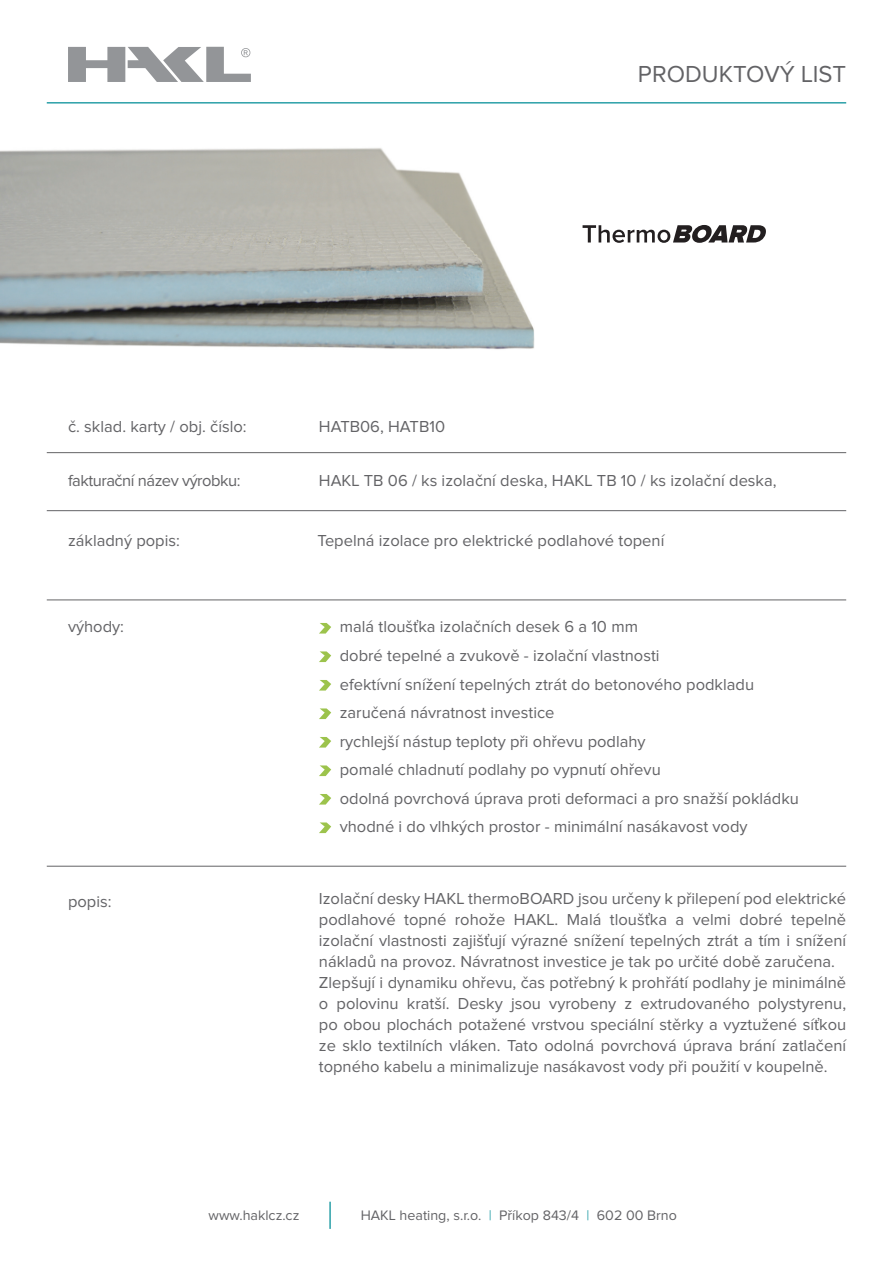
<style>
.page{position:relative;width:893px;height:1263px;background:#fff}
.page>*{position:absolute;margin:0;border:0;box-sizing:border-box;transform-origin:0 0}
.t1{font:24px "Proxima Nova";color:#636366}
.t2{font:16.5px/21px "Proxima Nova";color:#636366}
.t3{font:16.5px "Proxima Nova";letter-spacing:-.03em;color:#636366}
.t4{font:14.25px "Proxima Nova";color:#636366}
.s1{color:#2ba0a8}
</style>
<div class="page">
<hr style="left:329px;top:1202px;width:2px;height:27px;background:#2ba0a8">
<svg style="left:68px;top:47px;width:183px;height:35px"></svg>
<svg style="left:319px;top:623px;width:12px;height:10px"></svg>
<svg style="left:319px;top:651px;width:12px;height:11px"></svg>
<svg style="left:319px;top:680px;width:12px;height:10px"></svg>
<svg style="left:319px;top:708px;width:12px;height:11px"></svg>
<svg style="left:319px;top:737px;width:12px;height:10px"></svg>
<svg style="left:319px;top:765px;width:12px;height:11px"></svg>
<svg style="left:319px;top:794px;width:12px;height:10px"></svg>
<svg style="left:319px;top:822px;width:12px;height:11px"></svg>
<hr style="left:47px;top:866px;width:799px;height:1px;background:#636366">
<hr style="left:47px;top:599px;width:799px;height:1px;background:#636366">
<hr style="left:47px;top:510px;width:799px;height:1px;background:#636366">
<hr style="left:47px;top:452px;width:799px;height:1px;background:#636366">
<hr style="left:47px;top:102px;width:799px;height:2px;background:#2ba0a8">
<svg style="left:583px;top:225px;width:183px;height:18px"></svg>
<img style="left:0;top:148px;width:535px;height:202px">
<h1 class="t1" style="left:638px;top:63px;width:210px">PRODUKTOVÝ LIST</h1>
<p class="t2" style="left:68px;top:417px;width:180px">č. sklad. karty / obj. číslo:</p>
<p class="t3" style="left:68px;top:473px;width:174px">fakturační název výrobku:</p>
<p class="t2" style="left:319px;top:417px;width:128px">HATB06, HATB10</p>
<p class="t2" style="left:319px;top:471px;width:459px">HAKL TB 06 / ks izolační deska, HAKL TB 10 / ks izolační deska,</p>
<p class="t2" style="left:68px;top:531px;width:113px">základný popis:</p>
<p class="t2" style="left:317px;top:531px;width:348px">Tepelná izolace pro elektrické podlahové topení</p>
<p class="t2" style="left:68px;top:617px;width:58px">výhody:</p>
<p class="t2" style="left:68px;top:891px;width:45px">popis:</p>
<p class="t2" style="left:340px;top:613px;width:461px;line-height:28.5px">malá tloušťka izolačních desek 6 a 10 mm<br>dobré tepelné a zvukově - izolační vlastnosti<br>efektívní snížení tepelných ztrát do betonového podkladu zaručená návratnost investice<br>rychlejší nástup teploty při ohřevu podlahy<br>pomalé chladnutí podlahy po vypnutí ohřevu<br>odolná povrchová úprava proti deformaci a pro snažší pokládku vhodné i do vlhkých prostor - minimální nasákavost vody</p>
<p class="t2" style="left:319px;top:889px;width:529px">Izolační desky HAKL thermoBOARD jsou určeny k přilepení pod elektrické podlahové topné rohože HAKL. Malá tloušťka a velmi dobré tepelně izolační vlastnosti zajišťují výrazné snížení tepelných ztrát a tím i snížení nákladů na provoz. Návratnost investice je tak po určité době zaručena.<br>Zlepšují i dynamiku ohřevu, čas potřebný k prohřátí podlahy je minimálně o polovinu kratší. Desky jsou vyrobeny z extrudovaného polystyrenu, po obou plochách potažené vrstvou speciální stěrky a vyztužené síťkou ze sklo textilních vláken. Tato odolná povrchová úprava brání zatlačení topného kabelu a minimalizuje nasákavost vody při použití v koupelně.</p>
<p class="t4" style="left:209px;top:1208px;width:92px">www.haklcz.cz</p>
<p class="t4" style="left:361px;top:1208px;width:318px">HAKL heating, s.r.o. <span class="s1">|</span> Příkop 843/4 <span class="s1">|</span> 602 00 Brno</p>
</div>
